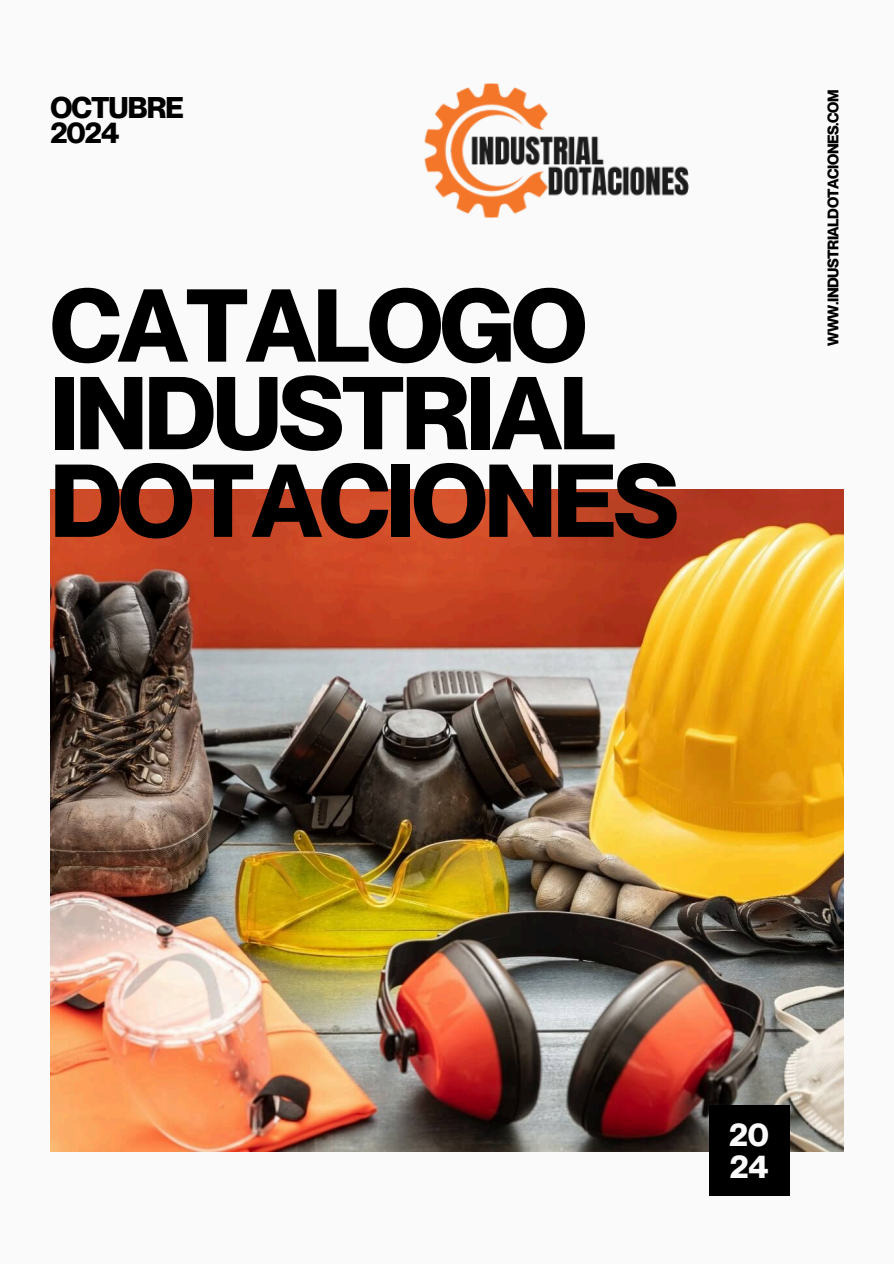
<style>
.page{position:relative;width:894px;height:1264px;background:#fff}
.page>*{position:absolute;margin:0;border:0;box-sizing:border-box;transform-origin:0 0}
.t1{font:700 101.1px/87.6px "Neue Montreal";letter-spacing:-.03em;color:#000}
.t2{font:700 32.25px/31.8px "Neue Montreal";color:#fafafa}
.t3{font:700 29.4px/25.5px "Neue Montreal";letter-spacing:-.03em;color:#000}
.t4{font:700 15px "Neue Montreal";letter-spacing:-.03em;color:#000}
</style>
<div class="page">
<div style="left:0;top:0;width:893px;height:1263px;background:#fafafa"></div>
<img style="left:50px;top:489px;width:792px;height:662px">
<div style="left:709px;top:1105px;width:80px;height:90px;background:#000"></div>
<img style="left:424px;top:83px;width:265px;height:135px">
<h1 class="t3" style="left:50px;top:94px;width:135px">OCTUBRE<br>2024</h1>
<p class="t4" style="left:823px;top:346px;width:258px;rotate:-90deg">WWW.INDUSTRIALDOTACIONES.COM</p>
<p class="t1" style="left:50px;top:280px;width:630px">CATALOGO<br>INDUSTRIAL<br>DOTACIONES</p>
<h3 class="t2" style="left:729px;top:1118px;width:41px">20<br>24</h3>
</div>
